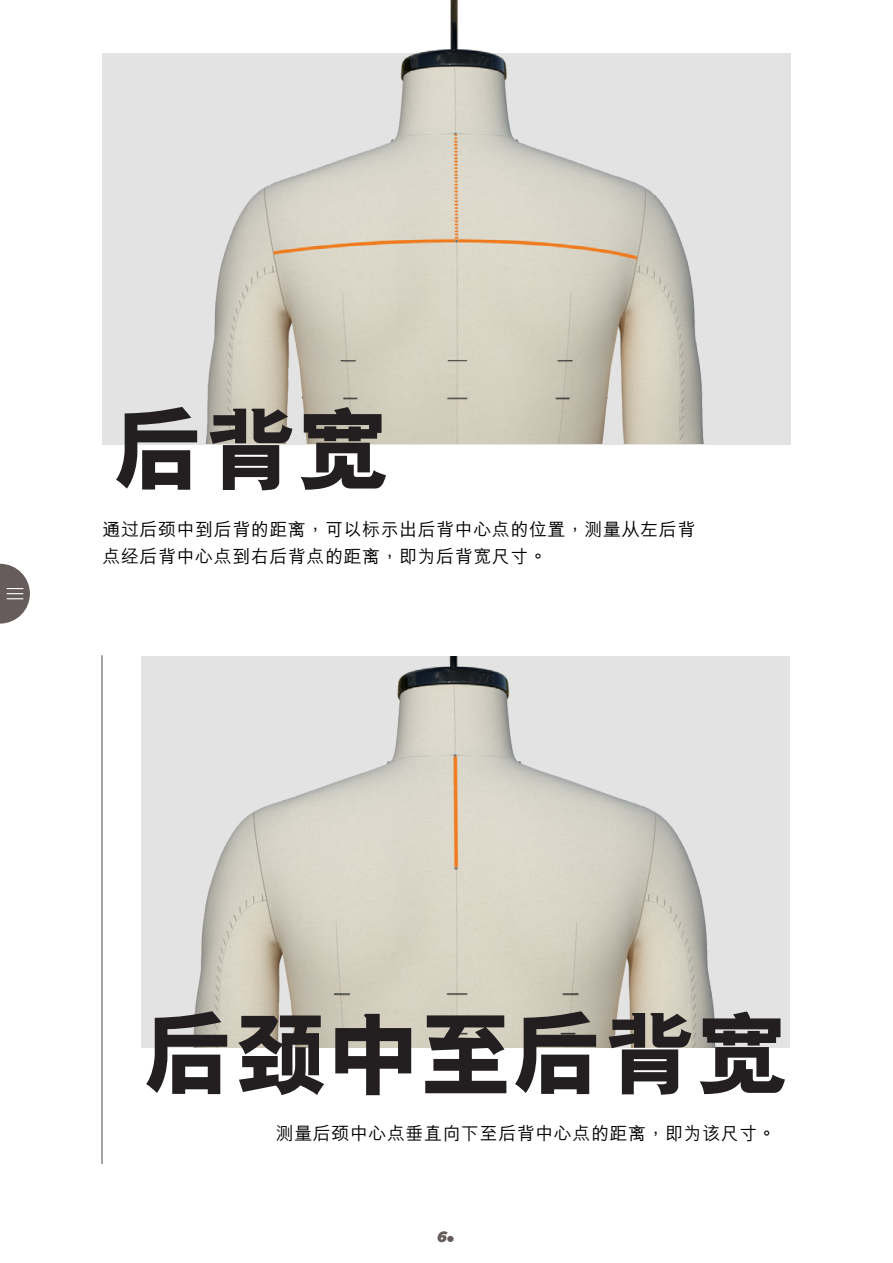
<style>
.page{position:relative;width:893px;height:1263px;background:#fff}
.page>*{position:absolute;margin:0;border:0;box-sizing:border-box;transform-origin:0 0}
.t1{font:800 92.25px "M Hei HKS";color:#231f20}
.t2{font:500 18px/27px "M Hei HKS";letter-spacing:.03em;color:#000}
.t3{font:italic 900 15px "Gotham";color:#655c5b}
.s1{font-family:"Futura";font-weight:700;font-style:normal;font-size:30px}
</style>
<div class="page">
<div style="left:102px;top:53px;width:688px;height:391px;background:#e3e3e3"></div>
<div style="left:141px;top:656px;width:649px;height:391px;background:#e3e3e3"></div>
<img style="left:193px;top:657px;width:523px;height:390px">
<hr style="left:101px;top:655px;width:2px;height:509px;background:#655c5b">
<img style="left:205px;top:0;width:499px;height:444px">
<svg style="left:0;top:564px;width:30px;height:60px"></svg>
<h1 class="t1" style="left:113px;top:388px;width:278px">後背寬</h1>
<p class="t2" style="left:103px;top:515px;width:594px">通過後頸中到後背的距離，可以標示出後背中心點的位置，測量從左後背點經後背中心點到右後背點的距離，即為後背寬尺寸。</p>
<h1 class="t1" style="left:143px;top:993px;width:647px">後頸中至後背寬</h1>
<p class="t2" style="left:276px;top:1118px;width:502px">測量後頸中心點垂直向下至後背中心點的距離，即為該尺寸。</p>
<p class="t3" style="left:437px;top:1228px;width:20px">6<span class="s1">.</span></p>
</div>
